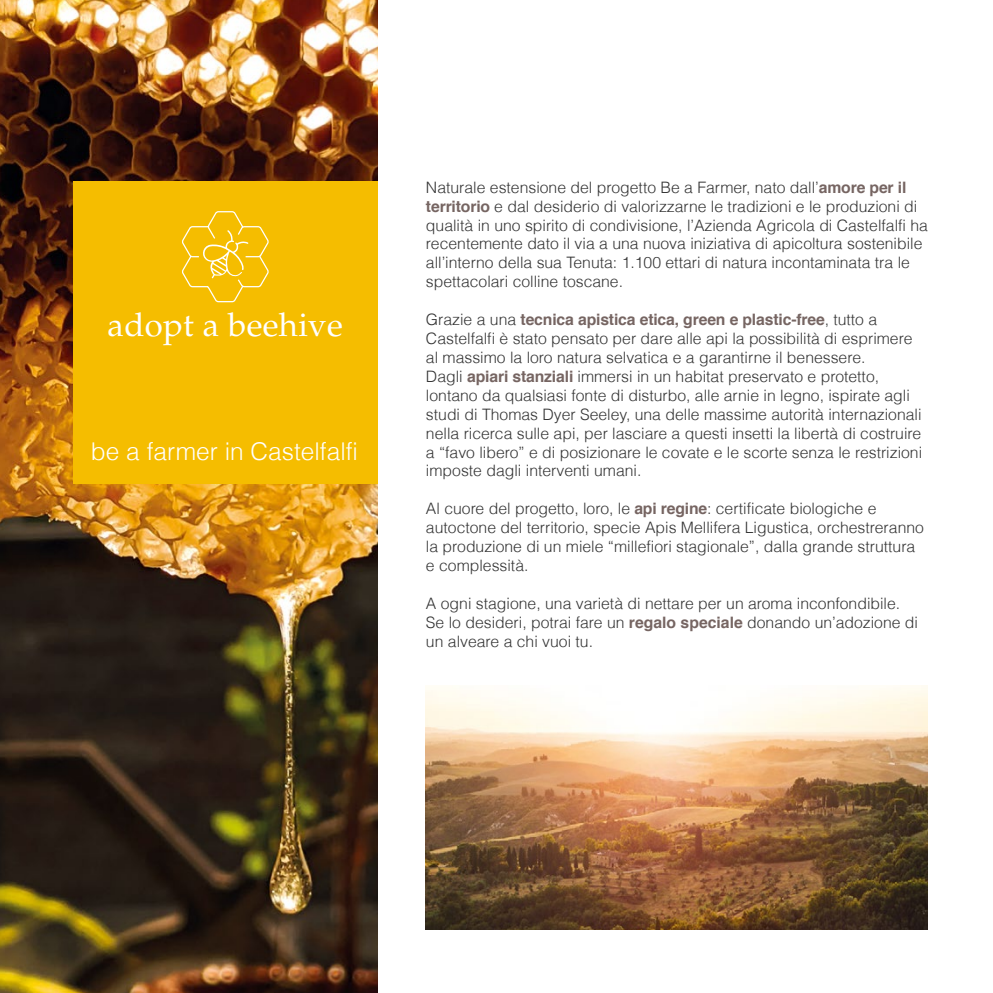
<style>
.page{position:relative;width:993px;height:993px;background:#fff}
.page>*{position:absolute;margin:0;border:0;box-sizing:border-box;transform-origin:0 0}
.t1{font:32.9px "Palatino";letter-spacing:.01em;color:#fff}
.t2{font:300 24.5px "Helvetica";color:#fff}
.t3{font:300 15.75px/18.9px "Helvetica";color:#333}
.s1{font-weight:700;color:#766562}
</style>
<div class="page">
<img style="left:0;top:0;width:377px;height:992px">
<div style="left:73px;top:181px;width:304px;height:302px;background:#f5bd00"></div>
<svg style="left:182px;top:211px;width:87px;height:92px"></svg>
<img style="left:426px;top:685px;width:501px;height:244px">
<h1 class="t1" style="left:108px;top:305px;width:237px">adopt a beehive</h1>
<h2 class="t2" style="left:91px;top:435px;width:268px">be a farmer in Castelfalfi</h2>
<p class="t3" style="left:426px;top:177px;width:503px">Naturale estensione del progetto Be a Farmer, nato dall’<span class="s1">amore per il territorio</span> e dal desiderio di valorizzarne le tradizioni e le produzioni di qualità in uno spirito di condivisione, l’Azienda Agricola di Castelfalfi ha recentemente dato il via a una nuova iniziativa di apicoltura sostenibile all’interno della sua Tenuta: 1.100 ettari di natura incontaminata tra le spettacolari colline toscane.</p>
<p class="t3" style="left:426px;top:310px;width:497px">Grazie a una <span class="s1">tecnica apistica etica, green e plastic-free</span>, tutto a Castelfalfi è stato pensato per dare alle api la possibilità di esprimere al massimo la loro natura selvatica e a garantirne il benessere.<br>Dagli <span class="s1">apiari stanziali</span> immersi in un habitat preservato e protetto, lontano da qualsiasi fonte di disturbo, alle arnie in legno, ispirate agli studi di Thomas Dyer Seeley, una delle massime autorità internazionali nella ricerca sulle api, per lasciare a questi insetti la libertà di costruire a “favo libero” e di posizionare le covate e le scorte senza le restrizioni imposte dagli interventi umani.</p>
<p class="t3" style="left:426px;top:499px;width:499px">Al cuore del progetto, loro, le <span class="s1">api regine</span>: certificate biologiche e autoctone del territorio, specie Apis Mellifera Ligustica, orchestreranno la produzione di un miele “millefiori stagionale”, dalla grande struttura e complessità.</p>
<p class="t3" style="left:426px;top:593px;width:493px">A ogni stagione, una varietà di nettare per un aroma inconfondibile.<br>Se lo desideri, potrai fare un <span class="s1">regalo speciale</span> donando un’adozione di un alveare a chi vuoi tu.</p>
</div>
